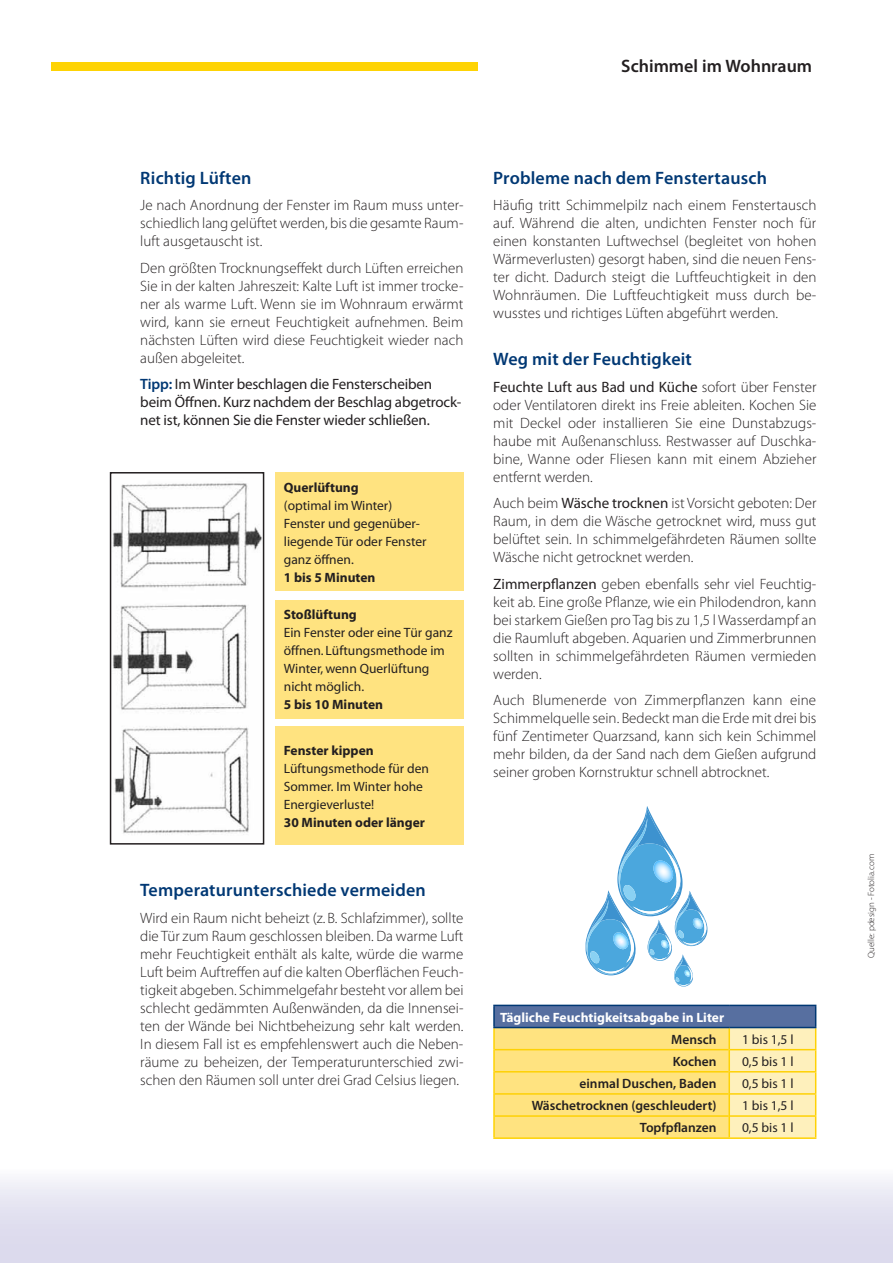
<style>
.page{position:relative;width:893px;height:1263px;background:#fff}
.page>*{position:absolute;margin:0;border:0;box-sizing:border-box;transform-origin:0 0}
.t1{font:600 18px "Myriad Pro";letter-spacing:.01em;color:#013874}
.t2{font:600 18px "Myriad Pro";color:#231f20}
.t3{font:300 15px/18px "Myriad Pro";color:#231f20;text-align:justify}
.t4{font:15px/18px "Myriad Pro";letter-spacing:-.01em;color:#231f20}
.t5{font:13.5px/18px "Myriad Pro";color:#231f20}
.t6{font:13.5px/18px "Myriad";color:#231f20}
.t7{font:600 13.5px "Myriad Pro";color:#231f20}
.t8{font:700 13.5px "Myriad Pro";color:#231f20}
.t9{font:700 13.5px "Myriad Pro";color:#fff}
.t10{font:700 13.5px "Myriad";color:#231f20}
.t11{font:300 9px "Myriad Pro";color:#231f20}
.s1{font-weight:600;color:#013874}
.s2{font-weight:400}
</style>
<div class="page">
<div style="left:51px;top:62px;width:426px;height:8px;background:#fed304"></div>
<div style="left:0;top:1168px;width:893px;height:95px;background:linear-gradient(to bottom,#f5f6fa,#d5d3e9)"></div>
<img style="left:113px;top:483px;width:148px;height:352px">
<div style="left:110px;top:472px;width:154px;height:372px;border:2px solid #231f20"></div>
<div style="left:275px;top:473px;width:188px;height:118px;background:#ffe380"></div>
<div style="left:275px;top:600px;width:188px;height:118px;background:#ffe380"></div>
<div style="left:275px;top:727px;width:188px;height:118px;background:#ffe380"></div>
<hr style="left:730px;top:1137px;width:86px;height:2px;background:#fed105">
<hr style="left:493px;top:1028px;width:2px;height:22px;background:#fed304">
<hr style="left:493px;top:1050px;width:2px;height:22px;background:#fed304">
<hr style="left:493px;top:1072px;width:2px;height:22px;background:#fed304">
<hr style="left:493px;top:1094px;width:2px;height:22px;background:#fed304">
<hr style="left:493px;top:1116px;width:2px;height:21px;background:#fed304">
<hr style="left:493px;top:1137px;width:237px;height:2px;background:#fed304">
<hr style="left:493px;top:1005px;width:236px;height:1px;background:#013874">
<hr style="left:493px;top:1006px;width:2px;height:21px;background:#013874">
<hr style="left:729px;top:1005px;width:87px;height:1px;background:#013874">
<svg style="left:494px;top:1006px;width:322px;height:132px;background:#e2d18a"></svg>
<hr style="left:493px;top:1027px;width:236px;height:1px;background:#013874">
<hr style="left:729px;top:1027px;width:87px;height:1px;background:#013874">
<svg style="left:585px;top:806px;width:123px;height:181px"></svg>
<p class="t2" style="left:621px;top:54px;width:192px">Schimmel im Wohnraum</p>
<p class="t1" style="left:140px;top:166px;width:113px">Richtig Lüften</p>
<p class="t3" style="left:140px;top:196px;width:325px">Je nach Anordnung der Fenster im Raum muss unter&shy;schiedlich lang gelüftet werden, bis die gesamte Raum&shy;luft ausgetauscht ist.</p>
<p class="t3" style="left:140px;top:258px;width:325px">Den größten Trocknungseffekt durch Lüften erreichen Sie in der kalten Jahreszeit: Kalte Luft ist immer trocke&shy;ner als warme Luft. Wenn sie im Wohnraum erwärmt wird, kann sie erneut Feuchtigkeit aufnehmen. Beim nächsten Lüften wird diese Feuchtigkeit wieder nach außen abgeleitet.</p>
<p class="t4" style="left:140px;top:375px;width:323px"><span class="s1">Tipp:</span> Im Winter beschlagen die Fensterscheiben beim Öffnen. Kurz nachdem der Beschlag abgetrock&shy;net ist, können Sie die Fenster wieder schließen.</p>
<p class="t8" style="left:284px;top:479px;width:76px">Querlüftung</p>
<p class="t5" style="left:284px;top:496px;width:144px">(optimal im Winter)<br>Fenster und gegenüber&shy;liegende Tür oder Fenster ganz öffnen.</p>
<p class="t8" style="left:284px;top:569px;width:93px">1 bis 5 Minuten</p>
<p class="t10" style="left:284px;top:608px;width:75px">Stoßlüftung</p>
<p class="t6" style="left:284px;top:624px;width:170px">Ein Fenster oder eine Tür ganz öffnen. Lüftungsmethode im<br>Winter, wenn Querlüftung nicht möglich.</p>
<p class="t10" style="left:284px;top:698px;width:101px">5 bis 10 Minuten</p>
<p class="t8" style="left:284px;top:741px;width:91px">Fenster kippen</p>
<p class="t5" style="left:284px;top:759px;width:147px">Lüftungsmethode für den<br>Sommer. Im Winter hohe<br>Energieverluste!</p>
<p class="t8" style="left:284px;top:813px;width:143px">30 Minuten oder länger</p>
<p class="t1" style="left:140px;top:879px;width:287px">Temperaturunterschiede vermeiden</p>
<p class="t3" style="left:140px;top:909px;width:325px">Wird ein Raum nicht beheizt (z.B. Schlafzimmer), sollte die Tür zum Raum geschlossen bleiben. Da warme Luft mehr Feuchtigkeit enthält als kalte, würde die warme Luft beim Auftreffen auf die kalten Oberflächen Feuch&shy;tigkeit abgeben. Schimmelgefahr besteht vor allem bei schlecht gedämmten Außenwänden, da die Innensei&shy;ten der Wände bei Nichtbeheizung sehr kalt werden.<br>In diesem Fall ist es empfehlenswert auch die Neben&shy;räume zu beheizen, der Temperaturunterschied zwi&shy;schen den Räumen soll unter drei Grad Celsius liegen.</p>
<p class="t1" style="left:493px;top:166px;width:275px">Probleme nach dem Fenstertausch</p>
<p class="t3" style="left:493px;top:196px;width:325px">Häufig tritt Schimmelpilz nach einem Fenstertausch auf. Während die alten, undichten Fenster noch für einen konstanten Luftwechsel (begleitet von hohen Wärmeverlusten) gesorgt haben, sind die neuen Fens&shy;ter dicht. Dadurch steigt die Luftfeuchtigkeit in den Wohnräumen. Die Luftfeuchtigkeit muss durch be&shy;wusstes und richtiges Lüften abgeführt werden.</p>
<p class="t1" style="left:493px;top:348px;width:200px">Weg mit der Feuchtigkeit</p>
<p class="t3" style="left:493px;top:378px;width:325px"><span class="s2">Feuchte Luft aus Bad und Küche</span> sofort über Fenster oder Ventilatoren direkt ins Freie ableiten. Kochen Sie mit Deckel oder installieren Sie eine Dunstabzugs&shy;haube mit Außenanschluss. Restwasser auf Duschka&shy;bine, Wanne oder Fliesen kann mit einem Abzieher entfernt werden.</p>
<p class="t3" style="left:493px;top:494px;width:325px">Auch beim <span class="s2">Wäsche trocknen</span> ist Vorsicht geboten: Der Raum, in dem die Wäsche getrocknet wird, muss gut belüftet sein. In schimmelgefährdeten Räumen sollte Wäsche nicht getrocknet werden.</p>
<p class="t3" style="left:493px;top:575px;width:325px"><span class="s2">Zimmerpflanzen</span> geben ebenfalls sehr viel Feuchtig&shy;keit ab. Eine große Pflanze, wie ein Philodendron, kann bei starkem Gießen pro Tag bis zu 1,5 l Wasserdampf an die Raumluft abgeben. Aquarien und Zimmerbrunnen sollten in schimmelgefährdeten Räumen vermieden werden.</p>
<p class="t3" style="left:493px;top:691px;width:325px">Auch Blumenerde von Zimmerpflanzen kann eine Schimmelquelle sein. Bedeckt man die Erde mit drei bis fünf Zentimeter Quarzsand, kann sich kein Schimmel mehr bilden, da der Sand nach dem Gießen aufgrund seiner groben Kornstruktur schnell abtrocknet.</p>
<p class="t9" style="left:500px;top:1008px;width:226px">Tägliche Feuchtigkeitsabgabe in Liter</p>
<p class="t7" style="left:671px;top:1030px;width:47px">Mensch</p>
<p class="t5" style="left:742px;top:1030px;width:53px">1 bis 1,5 l</p>
<p class="t7" style="left:673px;top:1053px;width:45px">Kochen</p>
<p class="t5" style="left:742px;top:1052px;width:53px">0,5 bis 1 l</p>
<p class="t7" style="left:579px;top:1075px;width:138px">einmal Duschen, Baden</p>
<p class="t5" style="left:742px;top:1074px;width:53px">0,5 bis 1 l</p>
<p class="t7" style="left:532px;top:1097px;width:186px">Wäschetrocknen (geschleudert)</p>
<p class="t5" style="left:742px;top:1096px;width:53px">1 bis 1,5 l</p>
<p class="t7" style="left:640px;top:1119px;width:78px">Topfpflanzen</p>
<p class="t5" style="left:742px;top:1118px;width:53px">0,5 bis 1 l</p>
<p class="t11" style="left:866px;top:958px;width:106px;rotate:-90deg">Quelle: pdesign - Fotolia.com</p>
</div>
